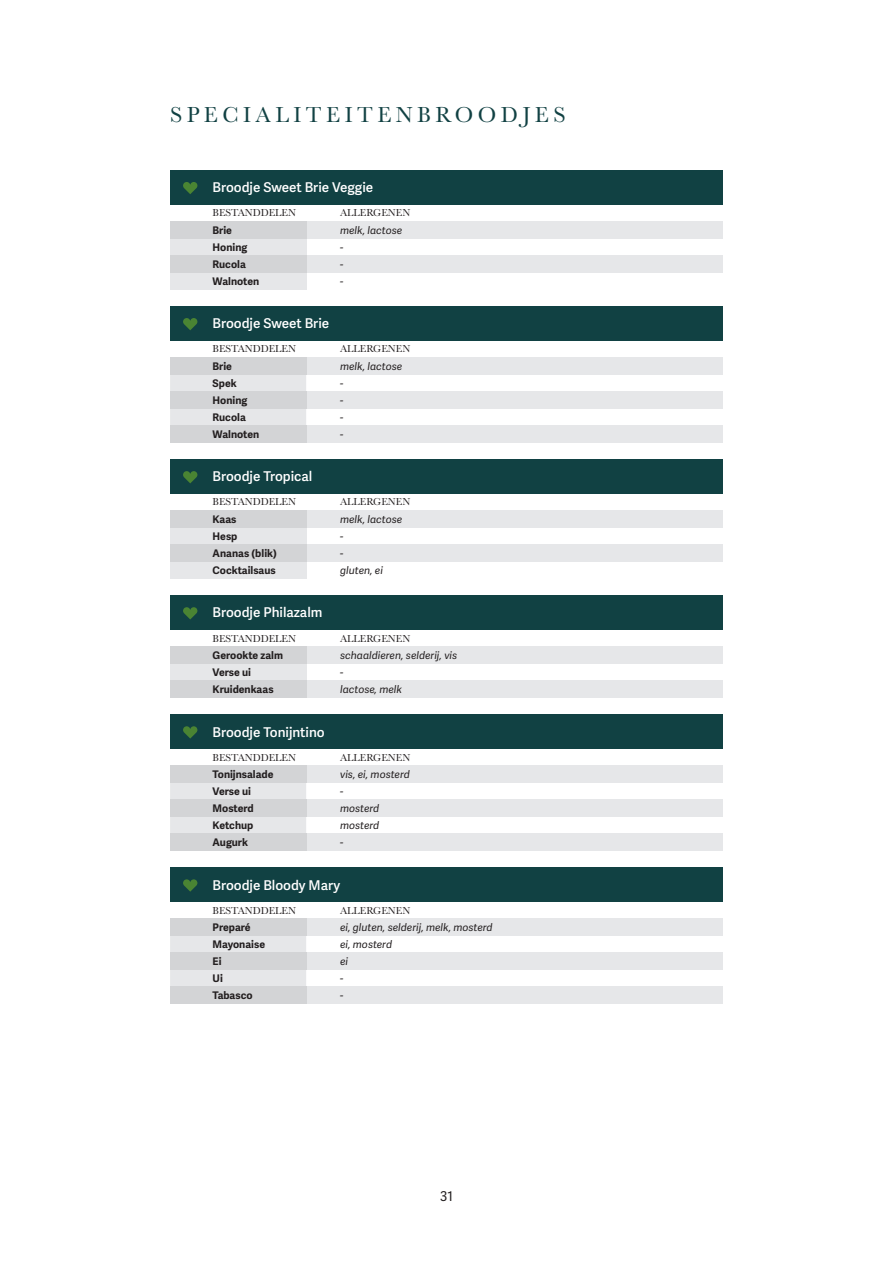
<style>
.page{position:relative;width:893px;height:1263px;background:#fff}
.page>*{position:absolute;margin:0;border:0;box-sizing:border-box;transform-origin:0 0}
.t1{font:22.5px "Baskerville";letter-spacing:.2em;color:#114143}
.t2{font:600 13.5px "Adelle Sans";color:#fff}
.t3{font:13.5px "Adelle Sans";color:#231f20}
.t4{font:700 10.5px "Adelle Sans";color:#231f20}
.t5{font:italic 10.5px "Adelle Sans";color:#231f20}
.t6{font:10.5px "Baskerville";color:#231f20}
</style>
<div class="page">
<div style="left:170px;top:221px;width:553px;height:17px;background:#e6e7e9"></div>
<div style="left:170px;top:255px;width:553px;height:17px;background:#e6e7e9"></div>
<div style="left:170px;top:170px;width:553px;height:34px;background:#114143"></div>
<div style="left:170px;top:238px;width:136px;height:17px;background:#e6e7e9"></div>
<div style="left:170px;top:221px;width:136px;height:17px;background:#d3d4d6"></div>
<div style="left:170px;top:272px;width:136px;height:17px;background:#e6e7e9"></div>
<div style="left:170px;top:255px;width:136px;height:17px;background:#d3d4d6"></div>
<svg style="left:183px;top:182px;width:14px;height:12px"></svg>
<div style="left:170px;top:357px;width:553px;height:17px;background:#e6e7e9"></div>
<div style="left:170px;top:391px;width:553px;height:17px;background:#e6e7e9"></div>
<div style="left:170px;top:425px;width:553px;height:17px;background:#e6e7e9"></div>
<div style="left:170px;top:306px;width:553px;height:34px;background:#114143"></div>
<div style="left:170px;top:374px;width:136px;height:51px;background:#e6e7e9"></div>
<div style="left:170px;top:357px;width:136px;height:17px;background:#d3d4d6"></div>
<div style="left:170px;top:391px;width:136px;height:17px;background:#d3d4d6"></div>
<div style="left:170px;top:425px;width:136px;height:17px;background:#d3d4d6"></div>
<svg style="left:183px;top:318px;width:14px;height:12px"></svg>
<div style="left:170px;top:510px;width:553px;height:17px;background:#e6e7e9"></div>
<div style="left:170px;top:544px;width:553px;height:17px;background:#e6e7e9"></div>
<div style="left:170px;top:459px;width:553px;height:34px;background:#114143"></div>
<div style="left:170px;top:527px;width:136px;height:17px;background:#e6e7e9"></div>
<div style="left:170px;top:510px;width:136px;height:17px;background:#d3d4d6"></div>
<div style="left:170px;top:561px;width:136px;height:17px;background:#e6e7e9"></div>
<div style="left:170px;top:544px;width:136px;height:17px;background:#d3d4d6"></div>
<svg style="left:183px;top:471px;width:14px;height:12px"></svg>
<div style="left:170px;top:646px;width:553px;height:17px;background:#e6e7e9"></div>
<div style="left:170px;top:680px;width:553px;height:17px;background:#e6e7e9"></div>
<div style="left:170px;top:595px;width:553px;height:34px;background:#114143"></div>
<div style="left:170px;top:663px;width:136px;height:17px;background:#e6e7e9"></div>
<div style="left:170px;top:646px;width:136px;height:17px;background:#d3d4d6"></div>
<div style="left:170px;top:680px;width:136px;height:17px;background:#d3d4d6"></div>
<svg style="left:183px;top:607px;width:14px;height:12px"></svg>
<div style="left:170px;top:765px;width:553px;height:17px;background:#e6e7e9"></div>
<div style="left:170px;top:799px;width:553px;height:17px;background:#e6e7e9"></div>
<div style="left:170px;top:833px;width:553px;height:17px;background:#e6e7e9"></div>
<div style="left:170px;top:714px;width:553px;height:34px;background:#114143"></div>
<div style="left:170px;top:782px;width:136px;height:51px;background:#e6e7e9"></div>
<div style="left:170px;top:765px;width:136px;height:17px;background:#d3d4d6"></div>
<div style="left:170px;top:799px;width:136px;height:17px;background:#d3d4d6"></div>
<div style="left:170px;top:833px;width:136px;height:17px;background:#d3d4d6"></div>
<svg style="left:183px;top:726px;width:14px;height:12px"></svg>
<div style="left:170px;top:918px;width:553px;height:17px;background:#e6e7e9"></div>
<div style="left:170px;top:952px;width:553px;height:17px;background:#e6e7e9"></div>
<div style="left:170px;top:986px;width:553px;height:17px;background:#e6e7e9"></div>
<div style="left:170px;top:867px;width:553px;height:34px;background:#114143"></div>
<div style="left:170px;top:935px;width:136px;height:51px;background:#e6e7e9"></div>
<div style="left:170px;top:918px;width:136px;height:17px;background:#d3d4d6"></div>
<div style="left:170px;top:952px;width:136px;height:17px;background:#d3d4d6"></div>
<div style="left:170px;top:986px;width:136px;height:17px;background:#d3d4d6"></div>
<svg style="left:183px;top:879px;width:14px;height:13px"></svg>
<h1 class="t1" style="left:170px;top:101px;width:397px">SPECIALITEITENBROODJES</h1>
<p class="t2" style="left:213px;top:180px;width:162px">Broodje Sweet Brie Veggie</p>
<p class="t6" style="left:213px;top:206px;width:85px">BESTANDDELEN</p>
<p class="t6" style="left:340px;top:206px;width:72px">ALLERGENEN</p>
<p class="t4" style="left:213px;top:224px;width:21px">Brie</p>
<p class="t5" style="left:340px;top:224px;width:64px">melk, lactose</p>
<p class="t4" style="left:213px;top:241px;width:36px">Honing</p>
<p class="t5" style="left:340px;top:241px;width:5px">-</p>
<p class="t4" style="left:213px;top:258px;width:35px">Rucola</p>
<p class="t5" style="left:340px;top:258px;width:5px">-</p>
<p class="t4" style="left:213px;top:275px;width:48px">Walnoten</p>
<p class="t5" style="left:340px;top:275px;width:5px">-</p>
<p class="t2" style="left:213px;top:316px;width:118px">Broodje Sweet Brie</p>
<p class="t6" style="left:213px;top:342px;width:85px">BESTANDDELEN</p>
<p class="t6" style="left:340px;top:342px;width:72px">ALLERGENEN</p>
<p class="t4" style="left:213px;top:360px;width:21px">Brie</p>
<p class="t5" style="left:340px;top:360px;width:64px">melk, lactose</p>
<p class="t4" style="left:213px;top:377px;width:26px">Spek</p>
<p class="t5" style="left:340px;top:377px;width:5px">-</p>
<p class="t4" style="left:213px;top:394px;width:36px">Honing</p>
<p class="t5" style="left:340px;top:394px;width:5px">-</p>
<p class="t4" style="left:213px;top:411px;width:35px">Rucola</p>
<p class="t5" style="left:340px;top:411px;width:5px">-</p>
<p class="t4" style="left:213px;top:428px;width:48px">Walnoten</p>
<p class="t5" style="left:340px;top:428px;width:5px">-</p>
<p class="t2" style="left:213px;top:469px;width:101px">Broodje Tropical</p>
<p class="t6" style="left:213px;top:495px;width:85px">BESTANDDELEN</p>
<p class="t6" style="left:340px;top:495px;width:72px">ALLERGENEN</p>
<p class="t4" style="left:213px;top:513px;width:25px">Kaas</p>
<p class="t5" style="left:340px;top:513px;width:64px">melk, lactose</p>
<p class="t4" style="left:213px;top:530px;width:26px">Hesp</p>
<p class="t5" style="left:340px;top:530px;width:5px">-</p>
<p class="t4" style="left:213px;top:547px;width:66px">Ananas (blik)</p>
<p class="t5" style="left:340px;top:547px;width:5px">-</p>
<p class="t4" style="left:213px;top:564px;width:65px">Cocktailsaus</p>
<p class="t5" style="left:340px;top:564px;width:44px">gluten, ei</p>
<p class="t2" style="left:213px;top:605px;width:111px">Broodje Philazalm</p>
<p class="t6" style="left:213px;top:631px;width:85px">BESTANDDELEN</p>
<p class="t6" style="left:340px;top:631px;width:72px">ALLERGENEN</p>
<p class="t4" style="left:213px;top:649px;width:72px">Gerookte zalm</p>
<p class="t5" style="left:340px;top:649px;width:119px">schaaldieren, selderij, vis</p>
<p class="t4" style="left:213px;top:666px;width:40px">Verse ui</p>
<p class="t5" style="left:340px;top:666px;width:5px">-</p>
<p class="t4" style="left:213px;top:683px;width:62px">Kruidenkaas</p>
<p class="t5" style="left:340px;top:683px;width:63px">lactose, melk</p>
<p class="t2" style="left:213px;top:724px;width:114px">Broodje Tonijntino</p>
<p class="t6" style="left:213px;top:750px;width:85px">BESTANDDELEN</p>
<p class="t6" style="left:340px;top:750px;width:72px">ALLERGENEN</p>
<p class="t4" style="left:213px;top:768px;width:62px">Tonijnsalade</p>
<p class="t5" style="left:340px;top:768px;width:71px">vis, ei, mosterd</p>
<p class="t4" style="left:213px;top:785px;width:40px">Verse ui</p>
<p class="t5" style="left:340px;top:785px;width:5px">-</p>
<p class="t4" style="left:213px;top:802px;width:43px">Mosterd</p>
<p class="t5" style="left:340px;top:802px;width:41px">mosterd</p>
<p class="t4" style="left:213px;top:819px;width:42px">Ketchup</p>
<p class="t5" style="left:340px;top:819px;width:41px">mosterd</p>
<p class="t4" style="left:213px;top:836px;width:37px">Augurk</p>
<p class="t5" style="left:340px;top:836px;width:5px">-</p>
<p class="t2" style="left:213px;top:877px;width:129px">Broodje Bloody Mary</p>
<p class="t6" style="left:213px;top:903px;width:85px">BESTANDDELEN</p>
<p class="t6" style="left:340px;top:903px;width:72px">ALLERGENEN</p>
<p class="t4" style="left:213px;top:921px;width:40px">Preparé</p>
<p class="t5" style="left:340px;top:921px;width:154px">ei, gluten, selderij, melk, mosterd</p>
<p class="t4" style="left:213px;top:938px;width:54px">Mayonaise</p>
<p class="t5" style="left:340px;top:938px;width:53px">ei, mosterd</p>
<p class="t4" style="left:213px;top:955px;width:10px">Ei</p>
<p class="t5" style="left:340px;top:955px;width:10px">ei</p>
<p class="t4" style="left:213px;top:972px;width:12px">Ui</p>
<p class="t5" style="left:340px;top:972px;width:5px">-</p>
<p class="t4" style="left:213px;top:989px;width:42px">Tabasco</p>
<p class="t5" style="left:340px;top:989px;width:5px">-</p>
<p class="t3" style="left:440px;top:1188px;width:14px">31</p>
</div>
